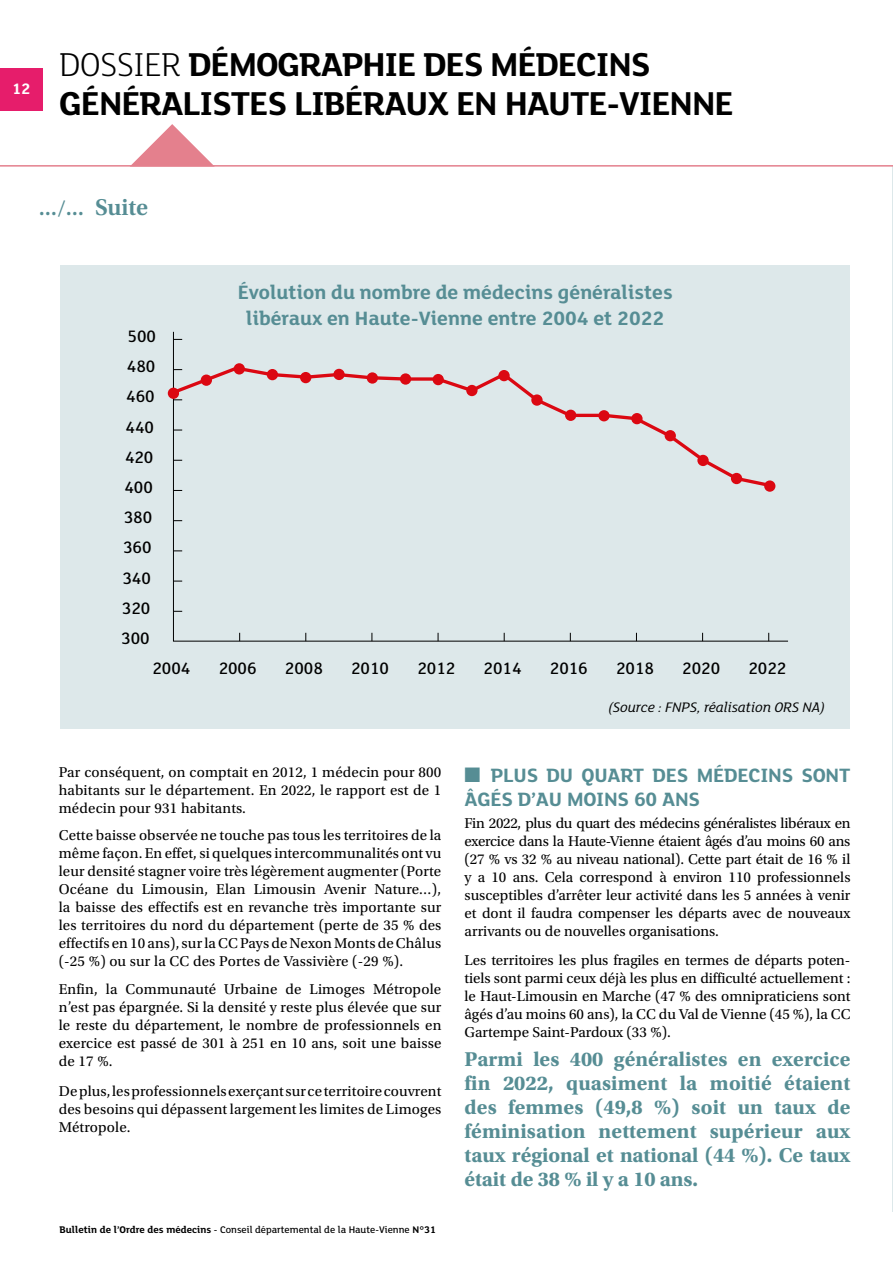
<style>
.page{position:relative;width:893px;height:1263px;background:#fff}
.page>*{position:absolute;margin:0;border:0;box-sizing:border-box;transform-origin:0 0}
.t1{font:700 36px/39px "FS Lola";letter-spacing:-.03em;color:#000}
.t2{font:600 24px "Utopia Std";letter-spacing:-.005em;color:#568d94}
.t3{font:700 21px/24px "Utopia Std";letter-spacing:-.005em;color:#568d94;text-align:justify}
.t4{font:700 21px/24px "FS Lola";color:#568d94}
.t5{font:500 18px "FS Lola";color:#000}
.t6{font:700 16.5px "FS Lola";color:#fff}
.t7{font:15px/18px "Utopia Std";letter-spacing:.01em;color:#000;text-align:justify}
.t8{font:italic 15px "FS Lola";color:#000}
.t9{font:500 10.5px "FS Lola";color:#000}
.s1{font-weight:300}
.s2{font-size:21px}
.s3{font-weight:700}
</style>
<div class="page">
<div style="left:0;top:68px;width:43px;height:43px;background:#e61d6b"></div>
<hr style="left:892px;top:166px;width:1px;height:1045px;background:#568d94">
<hr style="left:0;top:165px;width:893px;height:2px;background:#e4808d">
<svg style="left:130px;top:124px;width:85px;height:43px"></svg>
<div style="left:60px;top:265px;width:790px;height:464px;background:#dde8ea"></div>
<svg style="left:172px;top:331px;width:616px;height:311px"></svg>
<div style="left:168px;top:388px;width:11px;height:11px;background:#db0812;border-radius:50%"></div>
<div style="left:201px;top:374px;width:11px;height:12px;background:#db0812;border-radius:50%"></div>
<div style="left:234px;top:363px;width:11px;height:11px;background:#db0812;border-radius:50%"></div>
<div style="left:267px;top:369px;width:11px;height:11px;background:#db0812;border-radius:50%"></div>
<div style="left:300px;top:372px;width:11px;height:11px;background:#db0812;border-radius:50%"></div>
<div style="left:333px;top:369px;width:12px;height:11px;background:#db0812;border-radius:50%"></div>
<div style="left:367px;top:372px;width:11px;height:12px;background:#db0812;border-radius:50%"></div>
<div style="left:400px;top:373px;width:11px;height:12px;background:#db0812;border-radius:50%"></div>
<div style="left:433px;top:374px;width:11px;height:11px;background:#db0812;border-radius:50%"></div>
<div style="left:466px;top:385px;width:12px;height:11px;background:#db0812;border-radius:50%"></div>
<div style="left:498px;top:370px;width:12px;height:11px;background:#db0812;border-radius:50%"></div>
<div style="left:531px;top:394px;width:12px;height:12px;background:#db0812;border-radius:50%"></div>
<div style="left:565px;top:410px;width:11px;height:11px;background:#db0812;border-radius:50%"></div>
<div style="left:598px;top:410px;width:12px;height:11px;background:#db0812;border-radius:50%"></div>
<div style="left:631px;top:413px;width:12px;height:11px;background:#db0812;border-radius:50%"></div>
<div style="left:665px;top:430px;width:11px;height:11px;background:#db0812;border-radius:50%"></div>
<div style="left:697px;top:455px;width:12px;height:11px;background:#db0812;border-radius:50%"></div>
<div style="left:731px;top:473px;width:11px;height:11px;background:#db0812;border-radius:50%"></div>
<div style="left:764px;top:480px;width:11px;height:12px;background:#db0812;border-radius:50%"></div>
<p class="t6" style="left:12px;top:77px;width:20px">12</p>
<h1 class="t1" style="left:59px;top:43px;width:676px"><span class="s1">DOSSIER</span> DÉMOGRAPHIE DES MÉDECINS<br>GÉNÉRALISTES LIBÉRAUX EN HAUTE-VIENNE</h1>
<h2 class="t2" style="left:39px;top:194px;width:111px"><span class="s2">…/…</span> Suite</h2>
<h3 class="t4" style="left:238px;top:278px;width:436px;line-height:25.5px;text-align:center">Évolution du nombre de médecins généralistes libéraux en Haute-Vienne entre 2004 et 2022</h3>
<p class="t5" style="left:128px;top:324px;width:30px">500</p>
<p class="t5" style="left:127px;top:355px;width:30px">480</p>
<p class="t5" style="left:126px;top:385px;width:30px">460</p>
<p class="t5" style="left:126px;top:415px;width:30px">440</p>
<p class="t5" style="left:125px;top:445px;width:30px">420</p>
<p class="t5" style="left:124px;top:476px;width:30px">400</p>
<p class="t5" style="left:124px;top:506px;width:30px">380</p>
<p class="t5" style="left:123px;top:536px;width:30px">360</p>
<p class="t5" style="left:122px;top:566px;width:30px">340</p>
<p class="t5" style="left:122px;top:596px;width:30px">320</p>
<p class="t5" style="left:121px;top:627px;width:30px">300</p>
<p class="t5" style="left:152px;top:656px;width:39px">2004</p>
<p class="t5" style="left:219px;top:656px;width:39px">2006</p>
<p class="t5" style="left:285px;top:656px;width:39px">2008</p>
<p class="t5" style="left:351px;top:656px;width:39px">2010</p>
<p class="t5" style="left:417px;top:656px;width:39px">2012</p>
<p class="t5" style="left:484px;top:656px;width:39px">2014</p>
<p class="t5" style="left:550px;top:656px;width:39px">2016</p>
<p class="t5" style="left:616px;top:656px;width:39px">2018</p>
<p class="t5" style="left:682px;top:656px;width:39px">2020</p>
<p class="t5" style="left:748px;top:656px;width:39px">2022</p>
<p class="t7" style="left:59px;top:763px;width:384px">Par conséquent, on comptait en 2012, 1 médecin pour 800 habitants sur le département. En 2022, le rapport est de 1 médecin pour 931 habitants.</p>
<p class="t7" style="left:59px;top:826px;width:384px">Cette baisse observée ne touche pas tous les territoires de la même façon. En effet, si quelques intercommunalités ont vu leur densité stagner voire très légèrement augmenter (Porte Océane du Limousin, Elan Limousin Avenir Nature…), la baisse des effectifs est en revanche très importante sur les territoires du nord du département (perte de 35 % des effectifs en 10 ans), sur la CC Pays de Nexon Monts de Châlus (-25 %) ou sur la CC des Portes de Vassivière (-29 %).</p>
<p class="t7" style="left:59px;top:980px;width:384px">Enfin, la Communauté Urbaine de Limoges Métropole n’est pas épargnée. Si la densité y reste plus élevée que sur le reste du département, le nombre de professionnels en exercice est passé de 301 à 251 en 10 ans, soit une baisse de 17 %.</p>
<p class="t7" style="left:59px;top:1082px;width:384px">De plus, les professionnels exerçant sur ce territoire couvrent des besoins qui dépassent largement les limites de Limoges Métropole.</p>
<p class="t9" style="left:60px;top:1222px;width:378px"><span class="s3">Bulletin de l’Ordre des médecins</span> - Conseil départemental de la Haute-Vienne <span class="s3">N°31</span></p>
<p class="t8" style="left:608px;top:697px;width:218px">(Source : FNPS, réalisation ORS NA)</p>
<h3 class="t4" style="left:465px;top:762px;width:387px">■ PLUS DU QUART DES MÉDECINS SONT<br>ÂGÉS D’AU MOINS 60 ANS</h3>
<p class="t7" style="left:465px;top:815px;width:387px">Fin 2022, plus du quart des médecins généralistes libéraux en exercice dans la Haute-Vienne étaient âgés d’au moins 60 ans (27 % vs 32 % au niveau national). Cette part était de 16 % il y a 10 ans. Cela correspond à environ 110 professionnels susceptibles d’arrêter leur activité dans les 5 années à venir et dont il faudra compenser les départs avec de nouveaux arrivants ou de nouvelles organisations.</p>
<p class="t7" style="left:465px;top:951px;width:387px">Les territoires les plus fragiles en termes de départs poten&shy;tiels sont parmi ceux déjà les plus en difficulté actuellement : le Haut-Limousin en Marche (47 % des omnipraticiens sont âgés d’au moins 60 ans), la CC du Val de Vienne (45 %), la CC Gartempe Saint-Pardoux (33 %).</p>
<h3 class="t3" style="left:465px;top:1048px;width:387px">Parmi les 400 généralistes en exercice fin 2022, quasiment la moitié étaient des femmes (49,8 %) soit un taux de féminisation nettement supérieur aux taux régional et national (44 %). Ce taux était de 38 % il y a 10 ans.</h3>
</div>
